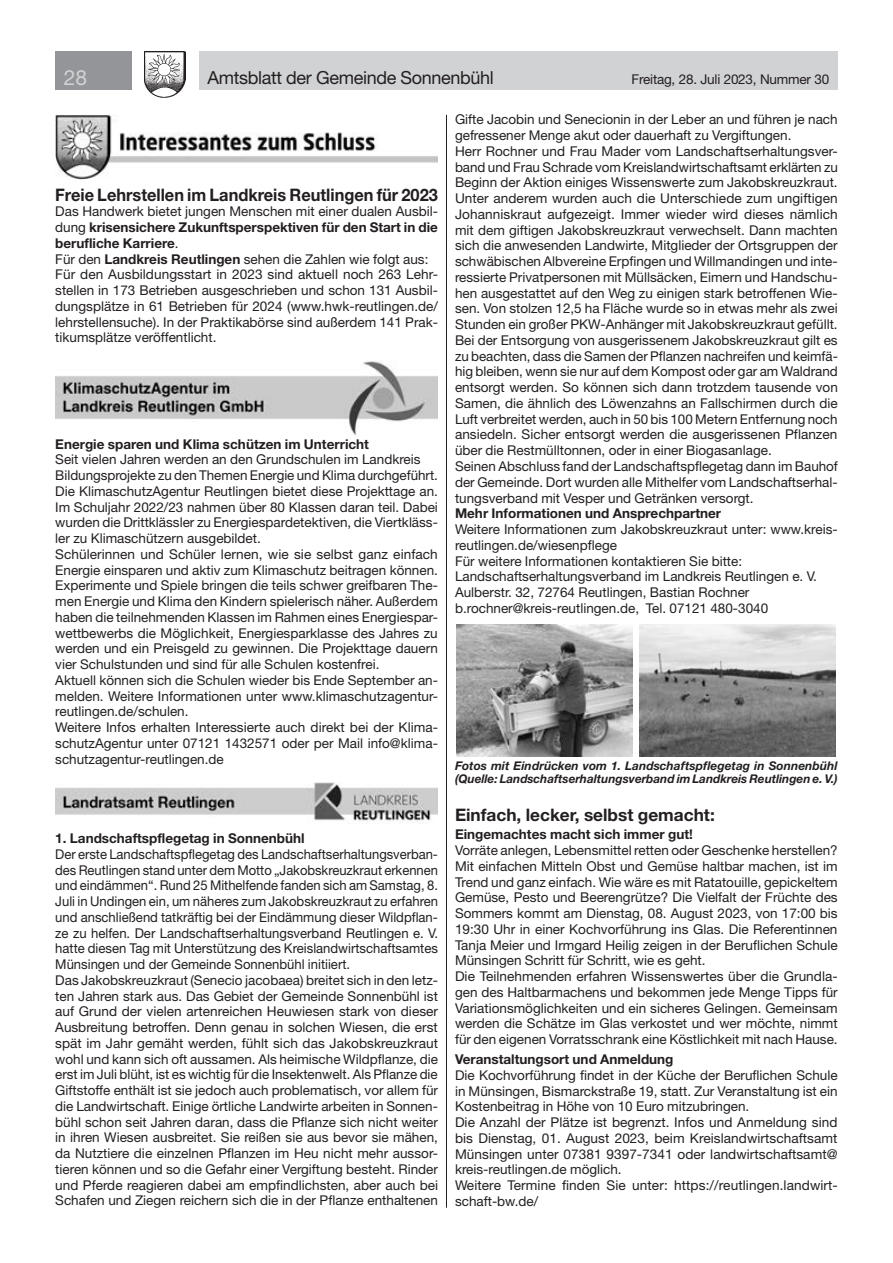
<style>
.page{position:relative;width:893px;height:1263px;background:#fff}
.page>*{position:absolute;margin:0;border:0;box-sizing:border-box;transform-origin:0 0}
.t1{font:21px "Helvetica Neue LT Std";color:#d1d2d4}
.t2{font:18px "Helvetica Neue LT Std";letter-spacing:-.02em;color:#231f20}
.t3{font:700 17.25px "Helvetica Neue LT Std";color:#231f20;scale:.95 1}
.t4{font:700 17.25px "Helvetica Neue LT Std";color:#231f20}
.t5{font:13.5px/15.8px "Helvetica Neue LT Std";color:#231f20}
.t6{font:700 13.5px "Helvetica Neue LT Std";color:#231f20}
.t7{font:italic 700 12px/13px "Helvetica Neue LT Std";color:#231f20}
.s1{font-weight:700}
</style>
<div class="page">
<div style="left:199px;top:51px;width:639px;height:38px;background:#d1d2d4"></div>
<div style="left:55px;top:51px;width:77px;height:38px;background:#939598"></div>
<img style="left:145px;top:51px;width:41px;height:47px">
<img style="left:55px;top:115px;width:383px;height:65px">
<img style="left:55px;top:361px;width:383px;height:75px">
<img style="left:55px;top:782px;width:383px;height:41px">
<img style="left:457px;top:624px;width:175px;height:132px">
<img style="left:639px;top:625px;width:197px;height:131px">
<hr style="left:446px;top:115px;width:1px;height:1093px;background:#231f20">
<h1 class="t1" style="left:64px;top:65px;width:25px">28</h1>
<h2 class="t2" style="left:207px;top:67px;width:288px">Amtsblatt der Gemeinde Sonnenbühl</h2>
<p class="t5" style="left:632px;top:71px;width:199px">Freitag, 28. Juli 2023, Nummer 30</p>
<p class="t3" style="left:55px;top:184px;width:404px">Freie Lehrstellen im Landkreis Reutlingen für 2023</p>
<p class="t5" style="left:55px;top:203px;width:384px">Das Handwerk bietet jungen Menschen mit einer dualen Ausbil&shy;dung <span class="s1">krisensichere Zukunftsperspektiven für den Start in die berufliche Karriere</span>.<br>Für den <span class="s1">Landkreis Reutlingen</span> sehen die Zahlen wie folgt aus:<br>Für den Ausbildungsstart in 2023 sind aktuell noch 263 Lehr&shy;stellen in 173 Betrieben ausgeschrieben und schon 131 Ausbil&shy;dungsplätze in 61 Betrieben für 2024 (www.hwk-reutlingen.de/ lehrstellensuche). In der Praktikabörse sind außerdem 141 Prak&shy;tikumsplätze veröffentlicht.</p>
<p class="t6" style="left:55px;top:435px;width:315px">Energie sparen und Klima schützen im Unterricht</p>
<p class="t5" style="left:55px;top:452px;width:384px">Seit vielen Jahren werden an den Grundschulen im Landkreis Bildungsprojekte zu den Themen Energie und Klima durchgeführt.<br>Die KlimaschutzAgentur Reutlingen bietet diese Projekttage an.<br>Im Schuljahr 2022/23 nahmen über 80 Klassen daran teil. Dabei wurden die Drittklässler zu Energiespardetektiven, die Viertkläss&shy;ler zu Klimaschützern ausgebildet.<br>Schülerinnen und Schüler lernen, wie sie selbst ganz einfach Energie einsparen und aktiv zum Klimaschutz beitragen können.<br>Experimente und Spiele bringen die teils schwer greifbaren The&shy;men Energie und Klima den Kindern spielerisch näher. Außerdem haben die teilnehmenden Klassen im Rahmen eines Energiespar&shy;wettbewerbs die Möglichkeit, Energiesparklasse des Jahres zu werden und ein Preisgeld zu gewinnen. Die Projekttage dauern vier Schulstunden und sind für alle Schulen kostenfrei.<br>Aktuell können sich die Schulen wieder bis Ende September an&shy;melden. Weitere Informationen unter www.klimaschutzagentur&shy;reutlingen.de/schulen.<br>Weitere Infos erhalten Interessierte auch direkt bei der Klima&shy;schutzAgentur unter 07121 1432571 oder per Mail info@klima&shy;schutzagentur-reutlingen.de</p>
<p class="t6" style="left:55px;top:830px;width:251px">1. Landschaftspflegetag in Sonnenbühl</p>
<p class="t5" style="left:55px;top:846px;width:384px">Der erste Landschaftspflegetag des Landschaftserhaltungsverban&shy;des Reutlingen stand unter dem Motto „Jakobskreuzkraut erkennen und eindämmen“. Rund 25 Mithelfende fanden sich am Samstag, 8.<br>Juli in Undingen ein, um näheres zum Jakobskreuzkraut zu erfahren und anschließend tatkräftig bei der Eindämmung dieser Wildpflan&shy;ze zu helfen. Der Landschaftserhaltungsverband Reutlingen e. V. hatte diesen Tag mit Unterstützung des Kreislandwirtschaftsamtes Münsingen und der Gemeinde Sonnenbühl initiiert.<br>Das Jakobskreuzkraut (Senecio jacobaea) breitet sich in den letz&shy;ten Jahren stark aus. Das Gebiet der Gemeinde Sonnenbühl ist auf Grund der vielen artenreichen Heuwiesen stark von dieser Ausbreitung betroffen. Denn genau in solchen Wiesen, die erst spät im Jahr gemäht werden, fühlt sich das Jakobskreuzkraut wohl und kann sich oft aussamen. Als heimische Wildpflanze, die erst im Juli blüht, ist es wichtig für die Insektenwelt. Als Pflanze die Giftstoffe enthält ist sie jedoch auch problematisch, vor allem für die Landwirtschaft. Einige örtliche Landwirte arbeiten in Sonnen&shy;bühl schon seit Jahren daran, dass die Pflanze sich nicht weiter in ihren Wiesen ausbreitet. Sie reißen sie aus bevor sie mähen, da Nutztiere die einzelnen Pflanzen im Heu nicht mehr aussor&shy;tieren können und so die Gefahr einer Vergiftung besteht. Rinder und Pferde reagieren dabei am empfindlichsten, aber auch bei Schafen und Ziegen reichern sich die in der Pflanze enthaltenen</p>
<p class="t5" style="left:455px;top:112px;width:384px">Gifte Jacobin und Senecionin in der Leber an und führen je nach gefressener Menge akut oder dauerhaft zu Vergiftungen.<br>Herr Rochner und Frau Mader vom Landschaftserhaltungsver&shy;band und Frau Schrade vom Kreislandwirtschaftsamt erklärten zu Beginn der Aktion einiges Wissenswerte zum Jakobskreuzkraut.<br>Unter anderem wurden auch die Unterschiede zum ungiftigen Johanniskraut aufgezeigt. Immer wieder wird dieses nämlich mit dem giftigen Jakobskreuzkraut verwechselt. Dann machten sich die anwesenden Landwirte, Mitglieder der Ortsgruppen der schwäbischen Albvereine Erpfingen und Willmandingen und inte&shy;ressierte Privatpersonen mit Müllsäcken, Eimern und Handschu&shy;hen ausgestattet auf den Weg zu einigen stark betroffenen Wie&shy;sen. Von stolzen 12,5 ha Fläche wurde so in etwas mehr als zwei Stunden ein großer PKW-Anhänger mit Jakobskreuzkraut gefüllt.<br>Bei der Entsorgung von ausgerissenem Jakobskreuzkraut gilt es zu beachten, dass die Samen der Pflanzen nachreifen und keimfä&shy;hig bleiben, wenn sie nur auf dem Kompost oder gar am Waldrand entsorgt werden. So können sich dann trotzdem tausende von Samen, die ähnlich des Löwenzahns an Fallschirmen durch die Luft verbreitet werden, auch in 50 bis 100 Metern Entfernung noch ansiedeln. Sicher entsorgt werden die ausgerissenen Pflanzen über die Restmülltonnen, oder in einer Biogasanlage.<br>Seinen Abschluss fand der Landschaftspflegetag dann im Bauhof der Gemeinde. Dort wurden alle Mithelfer vom Landschaftserhal&shy;tungsverband mit Vesper und Getränken versorgt.</p>
<p class="t6" style="left:455px;top:505px;width:268px">Mehr Informationen und Ansprechpartner</p>
<p class="t5" style="left:455px;top:521px;width:384px">Weitere Informationen zum Jakobskreuzkraut unter: www.kreis&shy;reutlingen.de/wiesenpflege<br>Für weitere Informationen kontaktieren Sie bitte:<br>Landschaftserhaltungsverband im Landkreis Reutlingen e. V.<br>Aulberstr. 32, 72764 Reutlingen, Bastian Rochner b.rochner@kreis-reutlingen.de, Tel. 07121 480-3040</p>
<p class="t7" style="left:455px;top:759px;width:384px">Fotos mit Eindrücken vom 1. Landschaftspflegetag in Sonnenbühl (Quelle: Landschaftserhaltungsverband im Landkreis Reutlingen e. V.)</p>
<p class="t4" style="left:455px;top:805px;width:261px">Einfach, lecker, selbst gemacht:</p>
<p class="t6" style="left:455px;top:826px;width:239px">Eingemachtes macht sich immer gut!</p>
<p class="t5" style="left:455px;top:842px;width:384px">Vorräte anlegen, Lebensmittel retten oder Geschenke herstellen?<br>Mit einfachen Mitteln Obst und Gemüse haltbar machen, ist im Trend und ganz einfach. Wie wäre es mit Ratatouille, gepickeltem Gemüse, Pesto und Beerengrütze? Die Vielfalt der Früchte des Sommers kommt am Dienstag, 08. August 2023, von 17:00 bis 19:30 Uhr in einer Kochvorführung ins Glas. Die Referentinnen Tanja Meier und Irmgard Heilig zeigen in der Beruflichen Schule Münsingen Schritt für Schritt, wie es geht.<br>Die Teilnehmenden erfahren Wissenswertes über die Grundla&shy;gen des Haltbarmachens und bekommen jede Menge Tipps für Variationsmöglichkeiten und ein sicheres Gelingen. Gemeinsam werden die Schätze im Glas verkostet und wer möchte, nimmt für den eigenen Vorratsschrank eine Köstlichkeit mit nach Hause.</p>
<p class="t6" style="left:455px;top:1051px;width:220px">Veranstaltungsort und Anmeldung</p>
<p class="t5" style="left:455px;top:1067px;width:384px">Die Kochvorführung findet in der Küche der Beruflichen Schule in Münsingen, Bismarckstraße 19, statt. Zur Veranstaltung ist ein Kostenbeitrag in Höhe von 10 Euro mitzubringen.<br>Die Anzahl der Plätze ist begrenzt. Infos und Anmeldung sind bis Dienstag, 01. August 2023, beim Kreislandwirtschaftsamt Münsingen unter 07381 9397-7341 oder landwirtschaftsamt@ kreis-reutlingen.de möglich.<br>Weitere Termine finden Sie unter: https://reutlingen.landwirt&shy;schaft-bw.de/</p>
</div>
